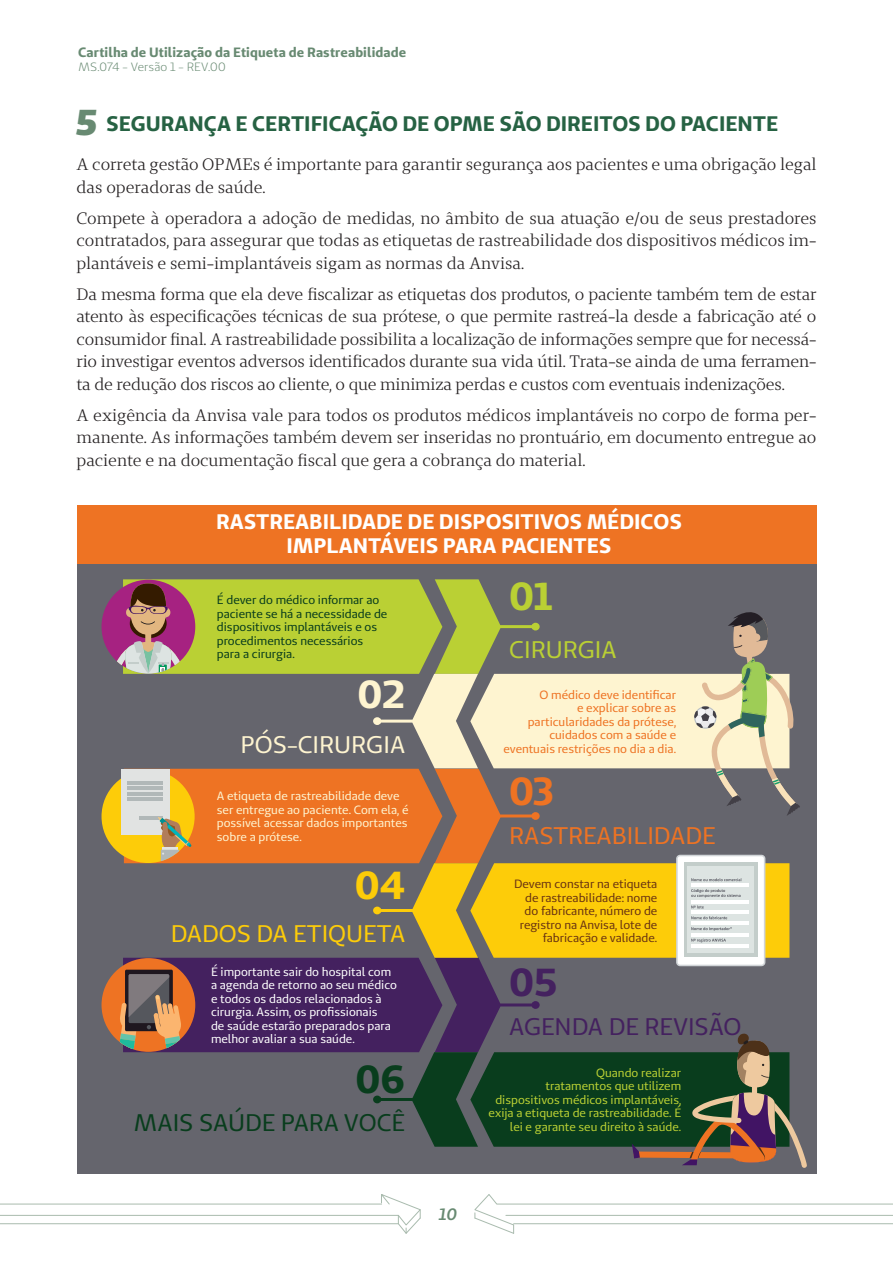
<style>
.page{position:relative;width:893px;height:1263px;background:#fff}
.page>*{position:absolute;margin:0;border:0;box-sizing:border-box;transform-origin:0 0}
.t1{font:700 39px "Unimed Sans";color:#bad034}
.t2{font:700 39px "Unimed Sans";color:#ee7323}
.t3{font:700 39px "Unimed Sans";color:#44215f}
.t4{font:700 39px "Unimed Sans";color:#fef4d0}
.t5{font:700 39px "Unimed Sans";color:#fdcc09}
.t6{font:700 39px "Unimed Sans";color:#093d1d}
.t7{font:24px "Unimed Sans";color:#093d1d}
.t8{font:24px "Unimed Sans";color:#ee7323}
.t9{font:24px "Unimed Sans";color:#44215f}
.t10{font:24px "Unimed Sans";color:#fdcc09}
.t11{font:24px "Unimed Sans";color:#fef4d0}
.t12{font:24px "Unimed Sans";color:#bad034}
.t13{font:700 21px/24px "Unimed Sans";color:#fff;text-align:center}
.t14{font:700 21px "Unimed Sans";color:#266243}
.t15{font:16.5px/22.5px "Unimed Serif";color:#231f20;text-align:justify}
.t16{font:italic 600 16.5px "Unimed Sans";color:#688a72}
.t17{font:700 13.5px "Unimed Sans";letter-spacing:.01em;color:#688a72}
.t18{font:12px/13.5px "Unimed Sans";color:#fff}
.t19{font:12px/13.5px "Unimed Sans";color:#bad034;text-align:right}
.t20{font:12px/13.5px "Unimed Sans";color:#093d1d}
.t21{font:12px/13.5px "Unimed Sans";color:#ee7323;text-align:right}
.t22{font:12px/13.5px "Unimed Sans";color:#6a3412;text-align:right}
.t23{font:12px/13.5px "Unimed Sans";color:#fef4d0}
.t24{font:12px "Unimed Sans";letter-spacing:.01em;color:#688a72}
.s1{font-weight:900;font-style:italic;font-size:36px;color:#688a72}
</style>
<div class="page">
<svg style="left:0;top:1194px;width:893px;height:40px"></svg>
<div style="left:77px;top:534px;width:739px;height:640px;background:#65656d"></div>
<svg style="left:107px;top:579px;width:700px;height:589px"></svg>
<div style="left:77px;top:505px;width:739px;height:59px;background:#ee7323"></div>
<p class="t17" style="left:78px;top:43px;width:330px">Cartilha de Utilização da Etiqueta de Rastreabilidade</p>
<p class="t24" style="left:78px;top:59px;width:149px">MS.074 - Versão 1 - REV.00</p>
<p class="t14" style="left:77px;top:109px;width:703px"><span class="s1">5</span> SEGURANÇA E CERTIFICAÇÃO DE OPME SÃO DIREITOS DO PACIENTE</p>
<p class="t15" style="left:77px;top:153px;width:741px">A correta gestão OPMEs é importante para garantir segurança aos pacientes e uma obrigação legal das operadoras de saúde.</p>
<p class="t15" style="left:77px;top:206px;width:741px">Compete à operadora a adoção de medidas, no âmbito de sua atuação e/ou de seus prestadores contratados, para assegurar que todas as etiquetas de rastreabilidade dos dispositivos médicos im&shy;plantáveis e semi-implantáveis sigam as normas da Anvisa.</p>
<p class="t15" style="left:77px;top:282px;width:741px">Da mesma forma que ela deve fiscalizar as etiquetas dos produtos, o paciente também tem de estar atento às especificações técnicas de sua prótese, o que permite rastreá-la desde a fabricação até o consumidor final. A rastreabilidade possibilita a localização de informações sempre que for necessá&shy;rio investigar eventos adversos identificados durante sua vida útil. Trata-se ainda de uma ferramen&shy;ta de redução dos riscos ao cliente, o que minimiza perdas e custos com eventuais indenizações.</p>
<p class="t15" style="left:77px;top:403px;width:741px">A exigência da Anvisa vale para todos os produtos médicos implantáveis no corpo de forma per&shy;manente. As informações também devem ser inseridas no prontuário, em documento entregue ao paciente e na documentação fiscal que gera a cobrança do material.</p>
<p class="t13" style="left:216px;top:509px;width:467px">RASTREABILIDADE DE DISPOSITIVOS MÉDICOS<br>IMPLANTÁVEIS PARA PACIENTES</p>
<p class="t20" style="left:217px;top:593px;width:172px">É dever do médico informar ao paciente se há a necessidade de dispositivos implantáveis e os procedimentos necessários para a cirurgia.</p>
<h1 class="t4" style="left:358px;top:669px;width:49px">02</h1>
<h2 class="t11" style="left:241px;top:729px;width:166px">PÓS-CIRURGIA</h2>
<p class="t23" style="left:217px;top:789px;width:193px">A etiqueta de rastreabilidade deve ser entregue ao paciente. Com ela, é possível acessar dados importantes sobre a prótese.</p>
<h1 class="t5" style="left:355px;top:859px;width:52px">04</h1>
<h2 class="t10" style="left:171px;top:918px;width:236px">DADOS DA ETIQUETA</h2>
<p class="t18" style="left:211px;top:964px;width:187px">É importante sair do hospital com a agenda de retorno ao seu médico e todos os dados relacionados à cirurgia. Assim, os profissionais<br>de saúde estarão preparados para melhor avaliar a sua saúde.</p>
<h1 class="t6" style="left:356px;top:1053px;width:51px">06</h1>
<h2 class="t7" style="left:133px;top:1107px;width:273px">MAIS SAÚDE PARA VOCÊ</h2>
<p class="t16" style="left:439px;top:1203px;width:20px">10</p>
<h1 class="t1" style="left:509px;top:570px;width:45px">01</h1>
<h2 class="t12" style="left:509px;top:634px;width:109px">CIRURGIA</h2>
<p class="t21" style="left:503px;top:687px;width:174px">O médico deve identificar<br>e explicar sobre as particularidades da prótese, cuidados com a saúde e eventuais restrições no dia a dia.</p>
<h1 class="t2" style="left:509px;top:765px;width:46px">03</h1>
<h2 class="t8" style="left:509px;top:820px;width:208px">RASTREABILIDADE</h2>
<p class="t22" style="left:514px;top:877px;width:145px">Devem constar na etiqueta de rastreabilidade: nome do fabricante, número de registro na Anvisa, lote de fabricação e validade.</p>
<h1 class="t3" style="left:509px;top:956px;width:50px">05</h1>
<h2 class="t9" style="left:509px;top:1012px;width:234px">AGENDA DE REVISÃO</h2>
<p class="t19" style="left:489px;top:1066px;width:194px">Quando realizar<br>tratamentos que utilizem dispositivos médicos implantáveis, exija a etiqueta de rastreabilidade. É lei e garante seu direito à saúde.</p>
</div>
